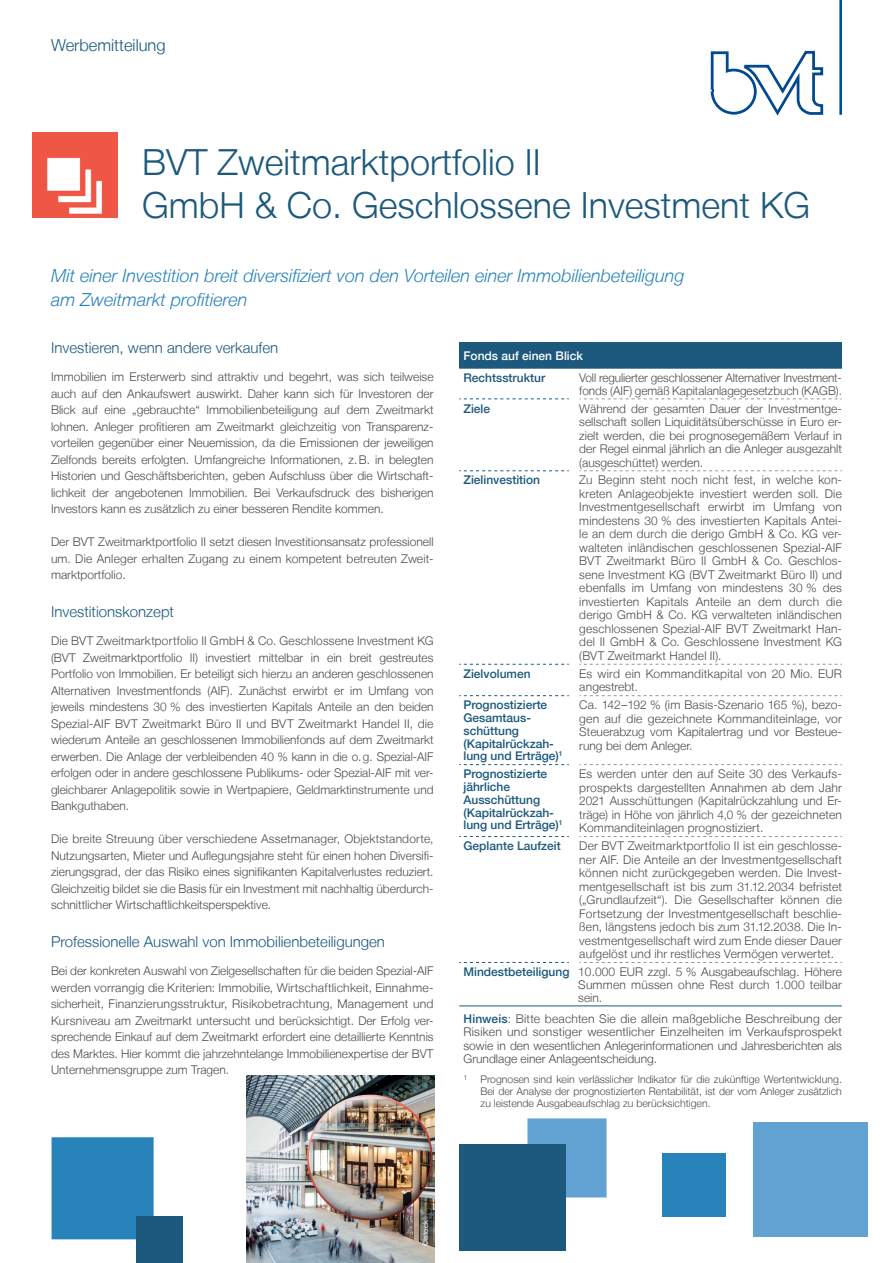
<style>
.page{position:relative;width:893px;height:1263px;background:#fff}
.page>*{position:absolute;margin:0;border:0;box-sizing:border-box;transform-origin:0 0}
.t1{font:300 36px/43.5px "Helvetica Neue LT";color:#1c597c}
.t2{font:italic 300 18px/24px "Helvetica Neue LT";color:#2883ba}
.t3{font:300 16.5px "Helvetica Neue LT";color:#1c597c}
.t4{font:300 15px "Helvetica Neue LT";color:#1c597c}
.t5{font:300 12px/13.5px "Helvetica Neue LT";color:#4b4c4d;text-align:justify}
.t6{font:500 12px/12.8px "Helvetica Neue LT";color:#1c597c}
.t7{font:500 12px "Helvetica Neue LT";color:#fff}
.t8{font:300 10.5px/12px "Helvetica Neue LT";color:#4b4c4d;text-align:justify}
.t9{font:7.5px "Helvetica Neue LT";color:#fff}
.s1{font-weight:500;color:#1c597c}
.s2{color:#406889}
</style>
<div class="page">
<hr style="left:839px;top:0;width:3px;height:115px;background:#014990">
<svg style="left:711px;top:51px;width:112px;height:65px"></svg>
<div style="left:459px;top:342px;width:383px;height:26px;background:#1c597c"></div>
<svg style="left:579px;top:398px;width:263px;height:1px"></svg>
<svg style="left:579px;top:470px;width:263px;height:1px"></svg>
<svg style="left:579px;top:664px;width:263px;height:1px"></svg>
<svg style="left:579px;top:695px;width:263px;height:1px"></svg>
<svg style="left:579px;top:764px;width:263px;height:1px"></svg>
<svg style="left:579px;top:836px;width:263px;height:1px"></svg>
<svg style="left:579px;top:962px;width:263px;height:1px"></svg>
<svg style="left:459px;top:398px;width:110px;height:1px"></svg>
<svg style="left:459px;top:470px;width:110px;height:1px"></svg>
<svg style="left:459px;top:664px;width:110px;height:1px"></svg>
<svg style="left:459px;top:695px;width:110px;height:1px"></svg>
<svg style="left:459px;top:764px;width:110px;height:1px"></svg>
<svg style="left:459px;top:836px;width:110px;height:1px"></svg>
<svg style="left:459px;top:962px;width:110px;height:1px"></svg>
<hr style="left:459px;top:1005px;width:115px;height:1px;background:#1c597c">
<hr style="left:574px;top:1005px;width:268px;height:1px;background:#1c597c">
<hr style="left:459px;top:368px;width:115px;height:1px;background:#1c597c">
<hr style="left:574px;top:368px;width:268px;height:1px;background:#1c597c">
<img style="left:33px;top:133px;width:85px;height:85px">
<div style="left:52px;top:1137px;width:102px;height:102px;background:#2883ba"></div>
<div style="left:527px;top:1118px;width:80px;height:79px;background:#62a2d3"></div>
<div style="left:137px;top:1216px;width:46px;height:47px;background:#1c597c"></div>
<div style="left:753px;top:1122px;width:115px;height:115px;background:#62a2d3"></div>
<div style="left:459px;top:1144px;width:107px;height:106px;background:#1c597c"></div>
<div style="left:662px;top:1153px;width:64px;height:64px;background:#2883ba"></div>
<img style="left:247px;top:1076px;width:187px;height:187px">
<div style="left:306px;top:1093px;width:126px;height:100px;background:#fff;opacity:.75"></div>
<div style="left:306px;top:1107px;width:129px;height:115px;background:#231f20;opacity:.75"></div>
<h3 class="t3" style="left:51px;top:35px;width:116px">Werbemitteilung</h3>
<h1 class="t1" style="left:142px;top:140px;width:670px">BVT Zweitmarktportfolio II<br>GmbH &amp; Co. Geschlossene Investment KG</h1>
<h2 class="t2" style="left:51px;top:263px;width:635px">Mit einer Investition breit diversifiziert von den Vorteilen einer Immobilienbeteiligung am Zweitmarkt profitieren</h2>
<p class="t4" style="left:51px;top:339px;width:229px">Investieren, wenn andere verkaufen</p>
<p class="t5" style="left:51px;top:368px;width:384px;line-height:16.5px">Immobilien im Ersterwerb sind attraktiv und begehrt, was sich teilweise auch auf den Ankaufswert auswirkt. Daher kann sich für Investoren der Blick auf eine „gebrauchte“ Immobilienbeteiligung auf dem Zweitmarkt lohnen. Anleger profitieren am Zweitmarkt gleichzeitig von Transparenz&shy;vorteilen gegenüber einer Neuemission, da die Emissionen der jeweiligen Zielfonds bereits erfolgten. Umfangreiche Informationen, z.B. in belegten Historien und Geschäftsberichten, geben Aufschluss über die Wirtschaft&shy;lichkeit der angebotenen Immobilien. Bei Verkaufsdruck des bisherigen Investors kann es zusätzlich zu einer besseren Rendite kommen.</p>
<p class="t5" style="left:51px;top:533px;width:384px;line-height:16.5px">Der BVT Zweitmarktportfolio II setzt diesen Investitionsansatz professionell um. Die Anleger erhalten Zugang zu einem kompetent betreuten Zweit&shy;marktportfolio.</p>
<p class="t4" style="left:51px;top:602px;width:125px">Investitionskonzept</p>
<p class="t5" style="left:51px;top:632px;width:384px;line-height:16.5px">Die BVT Zweitmarktportfolio II GmbH &amp; Co. Geschlossene Investment KG (BVT Zweitmarktportfolio II) investiert mittelbar in ein breit gestreutes Portfolio von Immobilien. Er beteiligt sich hierzu an anderen geschlossenen Alternativen Investmentfonds (AIF). Zunächst erwirbt er im Umfang von jeweils mindestens 30 % des investierten Kapitals Anteile an den beiden Spezial-AIF BVT Zweitmarkt Büro II und BVT Zweitmarkt Handel II, die wiederum Anteile an geschlossenen Immobilienfonds auf dem Zweitmarkt erwerben. Die Anlage der verbleibenden 40 % kann in die o.g. Spezial-AIF erfolgen oder in andere geschlossene Publikums- oder Spezial-AIF mit ver&shy;gleichbarer Anlagepolitik sowie in Wertpapiere, Geldmarktinstrumente und Bankguthaben.</p>
<p class="t5" style="left:51px;top:830px;width:384px;line-height:16.5px">Die breite Streuung über verschiedene Assetmanager, Objektstandorte, Nutzungsarten, Mieter und Auflegungsjahre steht für einen hohen Diversifi&shy;zierungsgrad, der das Risiko eines signifikanten Kapitalverlustes reduziert.<br>Gleichzeitig bildet sie die Basis für ein Investment mit nachhaltig überdurch&shy;schnittlicher Wirtschaftlichkeitsperspektive.</p>
<p class="t4" style="left:51px;top:932px;width:335px">Professionelle Auswahl von Immobilienbeteiligungen</p>
<p class="t5" style="left:51px;top:962px;width:384px;line-height:16.5px;text-align:left">Bei der konkreten Auswahl von Zielgesellschaften für die beiden Spezial-AIF werden vorrangig die Kriterien: Immobilie, Wirtschaftlichkeit, Einnahme&shy;sicherheit, Finanzierungsstruktur, Risikobetrachtung, Management und Kursniveau am Zweitmarkt untersucht und berücksichtigt. Der Erfolg ver&shy;sprechende Einkauf auf dem Zweitmarkt erfordert eine detaillierte Kenntnis des Marktes. Hier kommt die jahrzehntelange Immobilienexpertise der BVT Unternehmensgruppe zum Tragen.</p>
<p class="t7" style="left:463px;top:348px;width:121px">Fonds auf einen Blick</p>
<p class="t6" style="left:463px;top:371px;width:83px">Rechtsstruktur</p>
<p class="t5" style="left:579px;top:371px;width:264px;line-height:12.8px">Voll regulierter geschlossener Alternativer Investment&shy;fonds (AIF) gemäß Kapitalanlagegesetzbuch (KAGB).</p>
<p class="t6" style="left:463px;top:402px;width:28px">Ziele</p>
<p class="t5" style="left:579px;top:401px;width:264px">Während der gesamten Dauer der Investmentge&shy;sellschaft sollen Liquiditätsüberschüsse in Euro er&shy;zielt werden, die bei prognosegemäßem Verlauf in der Regel einmal jährlich an die Anleger ausgezahlt (ausgeschüttet) werden.</p>
<p class="t6" style="left:463px;top:474px;width:78px">Zielinvestition</p>
<p class="t5" style="left:579px;top:473px;width:264px">Zu Beginn steht noch nicht fest, in welche kon&shy;kreten Anlageobjekte investiert werden soll. Die Investmentgesellschaft erwirbt im Umfang von mindestens 30 % des investierten Kapitals Antei&shy;le an dem durch die derigo GmbH &amp; Co. KG ver&shy;walteten inländischen geschlossenen Spezial-AIF BVT Zweitmarkt Büro II GmbH &amp; Co. Geschlos&shy;sene Investment KG (BVT Zweitmarkt Büro II) und ebenfalls im Umfang von mindestens 30 % des investierten Kapitals Anteile an dem durch die derigo GmbH &amp; Co. KG verwalteten inländischen geschlossenen Spezial-AIF BVT Zweitmarkt Han&shy;del II GmbH &amp; Co. Geschlossene Investment KG (BVT Zweitmarkt Handel II).</p>
<p class="t6" style="left:463px;top:667px;width:69px">Zielvolumen</p>
<p class="t5" style="left:579px;top:667px;width:264px">Es wird ein Kommanditkapital von 20 Mio. EUR angestrebt.</p>
<p class="t6" style="left:463px;top:699px;width:101px">Prognostizierte<br>Gesamtaus&shy;schüttung (Kapitalrückzah&shy;lung und Erträge)<sup>1</sup></p>
<p class="t5" style="left:579px;top:698px;width:264px;text-align:left">Ca. 142–192 % (im Basis-Szenario 165 %), bezo&shy;gen auf die gezeichnete Kommanditeinlage, vor Steuerabzug vom Kapitalertrag und vor Besteue&shy;rung bei dem Anleger.</p>
<p class="t6" style="left:463px;top:767px;width:101px">Prognostizierte jährliche<br>Ausschüttung (Kapitalrückzah&shy;lung und Erträge)<sup>1</sup></p>
<p class="t5" style="left:579px;top:767px;width:264px">Es werden unter den auf Seite 30 des Verkaufs&shy;prospekts dargestellten Annahmen ab dem Jahr 2021 Ausschüttungen (Kapitalrückzahlung und Er&shy;träge) in Höhe von jährlich 4,0 % der gezeichneten Kommanditeinlagen prognostiziert.</p>
<p class="t6" style="left:463px;top:839px;width:99px">Geplante Laufzeit</p>
<p class="t5" style="left:579px;top:839px;width:264px">Der BVT Zweitmarktportfolio II ist ein geschlosse&shy;ner AIF. Die Anteile an der Investmentgesellschaft können nicht zurückgegeben werden. Die Invest&shy;mentgesellschaft ist bis zum 31.12.2034 befristet („Grundlaufzeit“). Die Gesellschafter können die Fortsetzung der Investmentgesellschaft beschlie&shy;ßen, längstens jedoch bis zum 31.12.2038. Die In&shy;vestmentgesellschaft wird zum Ende dieser Dauer aufgelöst und ihr restliches Vermögen verwertet.</p>
<p class="t5" style="left:578px;top:965px;width:265px;line-height:12.8px;text-indent:-115px"><span class="s1">Mindestbeteiligung</span> 10.000 EUR zzgl. 5 % Ausgabeaufschlag. Höhere Summen müssen ohne Rest durch 1.000 teilbar sein.</p>
<p class="t5" style="left:463px;top:1012px;width:380px"><span class="s1">Hinweis</span><span class="s2">:</span> Bitte beachten Sie die allein maßgebliche Beschreibung der Risiken und sonstiger wesentlicher Einzelheiten im Verkaufsprospekt sowie in den wesentlichen Anlegerinformationen und Jahresberichten als Grundlage einer Anlageentscheidung.</p>
<p class="t8" style="left:480px;top:1073px;width:363px;text-indent:-17px"><sup>1</sup> Prognosen sind kein verlässlicher Indikator für die zukünftige Wertentwicklung.<br>Bei der Analyse der prognostizierten Rentabilität, ist der vom Anleger zusätzlich zu leistende Ausgabeaufschlag zu berücksichtigen.</p>
<p class="t9" style="left:421px;top:1246px;width:28px;rotate:-90deg">©istock</p>
</div>
